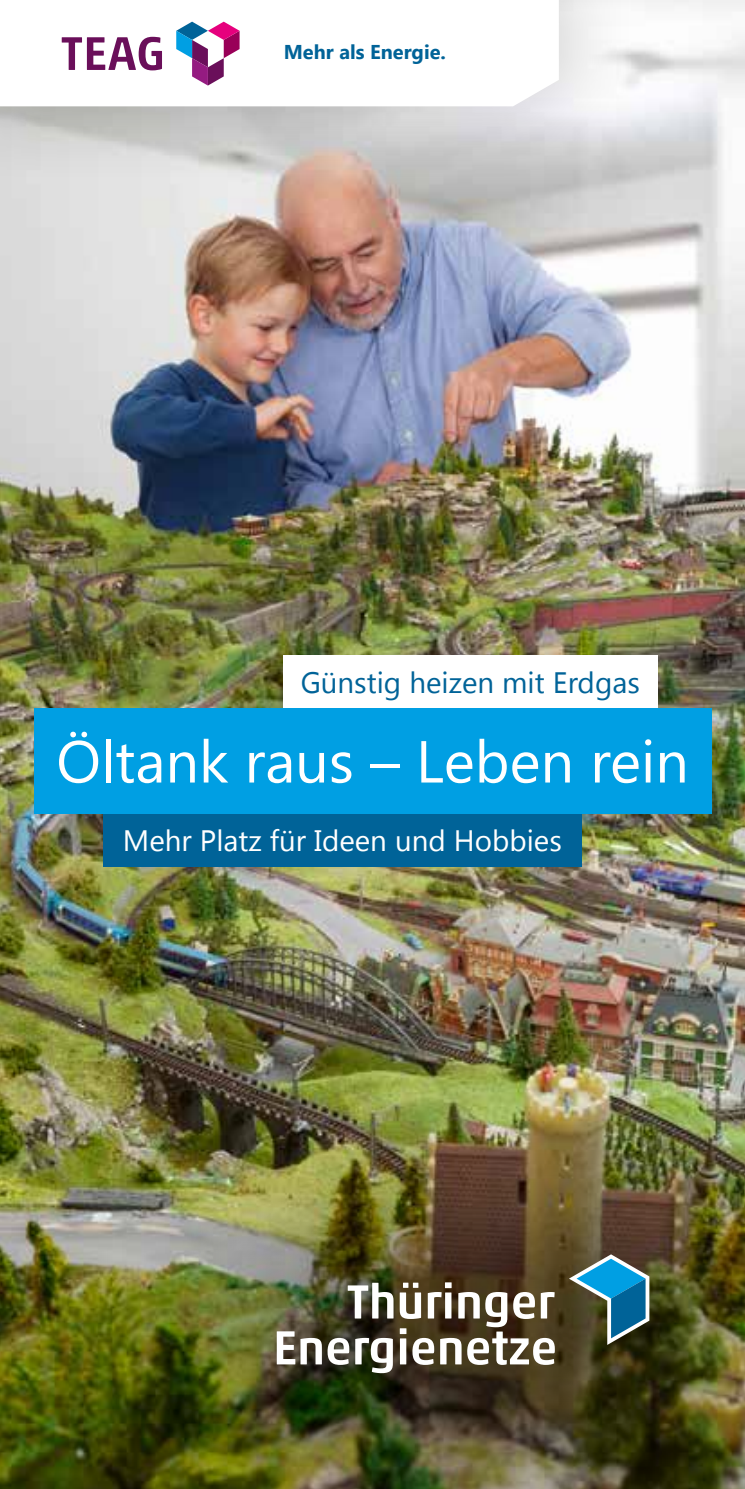
<style>
.page{position:relative;width:745px;height:1489px;background:#fff}
.page>*{position:absolute;margin:0;border:0;box-sizing:border-box;transform-origin:0 0}
.t1{font:59px "Segoe UI";color:#fff}
.t2{font:29.5px "Segoe UI";color:#fff}
.t3{font:29.5px "Segoe UI";color:#006398}
.t4{font:700 20px "Segoe UI";color:#006398}
</style>
<div class="page">
<img style="left:0;top:0;width:744px;height:1488px">
<div style="left:0;top:0;width:643px;height:191px;background:#000;opacity:.2"></div>
<svg style="left:0;top:0;width:558px;height:106px"></svg>
<svg style="left:176px;top:22px;width:63px;height:64px"></svg>
<svg style="left:62px;top:37px;width:100px;height:33px"></svg>
<div style="left:283px;top:656px;width:374px;height:53px;background:#fff"></div>
<div style="left:103px;top:813px;width:478px;height:53px;background:#006398"></div>
<div style="left:34px;top:708px;width:676px;height:105px;background:#009fe3"></div>
<div style="left:75px;top:1056px;width:669px;height:432px;background:#000;opacity:.5"></div>
<svg style="left:568px;top:1254px;width:81px;height:90px"></svg>
<svg style="left:347px;top:1282px;width:46px;height:36px"></svg>
<svg style="left:276px;top:1331px;width:73px;height:33px"></svg>
<svg style="left:355px;top:1337px;width:37px;height:35px"></svg>
<svg style="left:399px;top:1282px;width:155px;height:82px"></svg>
<p class="t4" style="left:283px;top:37px;width:163px">Mehr als Energie.</p>
<p class="t3" style="left:300px;top:662px;width:340px">Günstig heizen mit Erdgas</p>
<h1 class="t1" style="left:56px;top:720px;width:633px">Öltank raus – Leben rein</h1>
<p class="t2" style="left:123px;top:820px;width:440px">Mehr Platz für Ideen und Hobbies</p>
</div>
